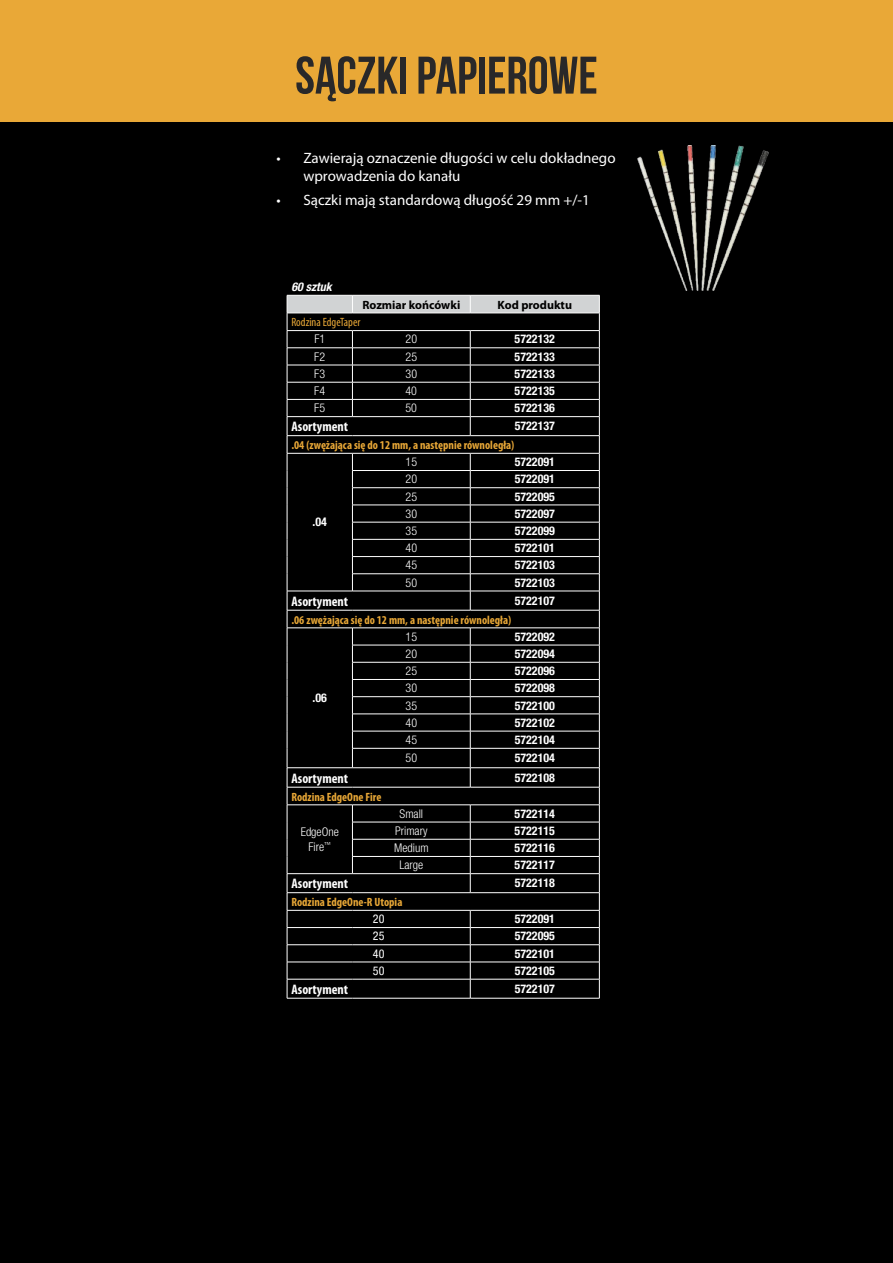
<style>
.page{position:relative;width:893px;height:1263px;background:#000}
.page>*{position:absolute;margin:0;border:0;box-sizing:border-box;transform-origin:0 0}
.t1{font:700 52.8px "Bebas Neue";color:#292829}
.t2{font:15px/18px "Myriad Pro";color:#fff}
.t3{font:700 condensed 13.8px "Myriad Pro";color:#fff}
.t4{font:700 condensed 12px "Helvetica Neue LT Std";color:#fff}
.t5{font:700 condensed 12px "Myriad Pro";color:#e9a837}
.t6{font:300 condensed 12px/14.4px "Helvetica Neue LT Std";color:#fff;text-align:center}
.t7{font:700 12px "Myriad Pro";color:#000}
.t8{font:condensed 12px "Myriad Pro";color:#e9a837}
.t9{font:condensed 12px "Helvetica Neue LT Std";color:#fff}
.t10{font:italic 700 condensed 12px "Helvetica Neue LT Std";color:#fff}
</style>
<div class="page">
<hr style="left:287px;top:998px;width:65px;height:1px;background:#fff">
<hr style="left:352px;top:998px;width:118px;height:1px;background:#fff">
<hr style="left:470px;top:998px;width:130px;height:1px;background:#fff">
<svg style="left:287px;top:295px;width:313px;height:703px"></svg>
<div style="left:0;top:0;width:893px;height:122px;background:#e9a837"></div>
<img style="left:637px;top:146px;width:132px;height:145px">
<h1 class="t1" style="left:295px;top:46px;width:304px">SĄCZKI PAPIEROWE</h1>
<p class="t2" style="left:303px;top:149px;width:314px;text-indent:-27px">• Zawierają oznaczenie długości w celu dokładnego wprowadzenia do kanału</p>
<p class="t2" style="left:276px;top:191px;width:315px">• Sączki mają standardową długość 29 mm +/-1</p>
<p class="t10" style="left:291px;top:279px;width:42px">60 sztuk</p>
<p class="t7" style="left:362px;top:297px;width:99px">Rozmiar końcówki</p>
<p class="t7" style="left:498px;top:297px;width:76px">Kod produktu</p>
<p class="t8" style="left:291px;top:315px;width:70px">Rodzina EdgeTaper</p>
<p class="t6" style="left:314px;top:332px;width:12px">F1</p>
<p class="t6" style="left:406px;top:332px;width:13px">20</p>
<p class="t4" style="left:515px;top:332px;width:42px">5722132</p>
<p class="t6" style="left:314px;top:349px;width:12px">F2</p>
<p class="t6" style="left:406px;top:349px;width:13px">25</p>
<p class="t4" style="left:515px;top:349px;width:42px">5722133</p>
<p class="t6" style="left:314px;top:366px;width:12px">F3</p>
<p class="t6" style="left:406px;top:366px;width:13px">30</p>
<p class="t4" style="left:515px;top:366px;width:42px">5722133</p>
<p class="t6" style="left:314px;top:384px;width:12px">F4</p>
<p class="t6" style="left:406px;top:384px;width:13px">40</p>
<p class="t4" style="left:515px;top:384px;width:42px">5722135</p>
<p class="t6" style="left:314px;top:401px;width:12px">F5</p>
<p class="t6" style="left:406px;top:401px;width:13px">50</p>
<p class="t4" style="left:515px;top:401px;width:42px">5722136</p>
<p class="t3" style="left:291px;top:418px;width:58px">Asortyment</p>
<p class="t4" style="left:515px;top:419px;width:42px">5722137</p>
<p class="t5" style="left:291px;top:437px;width:224px">.04 (zwężająca się do 12 mm, a następnie równoległa)</p>
<p class="t4" style="left:313px;top:515px;width:16px">.04</p>
<p class="t6" style="left:406px;top:455px;width:13px">15</p>
<p class="t4" style="left:515px;top:455px;width:42px">5722091</p>
<p class="t6" style="left:406px;top:472px;width:13px">20</p>
<p class="t4" style="left:515px;top:472px;width:42px">5722091</p>
<p class="t6" style="left:406px;top:489px;width:13px">25</p>
<p class="t4" style="left:515px;top:489px;width:42px">5722095</p>
<p class="t6" style="left:406px;top:506px;width:13px">30</p>
<p class="t4" style="left:515px;top:506px;width:42px">5722097</p>
<p class="t6" style="left:406px;top:523px;width:13px">35</p>
<p class="t4" style="left:515px;top:523px;width:42px">5722099</p>
<p class="t6" style="left:406px;top:541px;width:13px">40</p>
<p class="t4" style="left:515px;top:541px;width:42px">5722101</p>
<p class="t6" style="left:406px;top:558px;width:13px">45</p>
<p class="t4" style="left:515px;top:558px;width:42px">5722103</p>
<p class="t6" style="left:406px;top:575px;width:13px">50</p>
<p class="t4" style="left:515px;top:575px;width:42px">5722103</p>
<p class="t3" style="left:291px;top:592px;width:58px">Asortyment</p>
<p class="t4" style="left:515px;top:593px;width:42px">5722107</p>
<p class="t5" style="left:291px;top:612px;width:221px">.06 zwężająca się do 12 mm, a następnie równoległa)</p>
<p class="t4" style="left:313px;top:690px;width:16px">.06</p>
<p class="t6" style="left:406px;top:629px;width:13px">15</p>
<p class="t4" style="left:515px;top:629px;width:42px">5722092</p>
<p class="t6" style="left:406px;top:646px;width:13px">20</p>
<p class="t4" style="left:515px;top:646px;width:42px">5722094</p>
<p class="t6" style="left:406px;top:664px;width:13px">25</p>
<p class="t4" style="left:515px;top:664px;width:42px">5722096</p>
<p class="t6" style="left:406px;top:681px;width:13px">30</p>
<p class="t4" style="left:515px;top:681px;width:42px">5722098</p>
<p class="t6" style="left:406px;top:698px;width:13px">35</p>
<p class="t4" style="left:515px;top:698px;width:42px">5722100</p>
<p class="t6" style="left:406px;top:715px;width:13px">40</p>
<p class="t4" style="left:515px;top:715px;width:42px">5722102</p>
<p class="t6" style="left:406px;top:732px;width:13px">45</p>
<p class="t4" style="left:515px;top:732px;width:42px">5722104</p>
<p class="t6" style="left:406px;top:751px;width:13px">50</p>
<p class="t4" style="left:515px;top:751px;width:42px">5722104</p>
<p class="t3" style="left:291px;top:769px;width:58px">Asortyment</p>
<p class="t4" style="left:515px;top:770px;width:42px">5722108</p>
<p class="t5" style="left:291px;top:789px;width:91px">Rodzina EdgeOne Fire</p>
<p class="t6" style="left:301px;top:825px;width:40px">EdgeOne<br>Fire<sup>™</sup></p>
<p class="t6" style="left:400px;top:806px;width:25px">Small</p>
<p class="t4" style="left:515px;top:806px;width:42px">5722114</p>
<p class="t6" style="left:395px;top:823px;width:34px">Primary</p>
<p class="t4" style="left:515px;top:823px;width:42px">5722115</p>
<p class="t6" style="left:394px;top:840px;width:36px">Medium</p>
<p class="t4" style="left:515px;top:841px;width:42px">5722116</p>
<p class="t6" style="left:399px;top:858px;width:25px">Large</p>
<p class="t4" style="left:515px;top:858px;width:42px">5722117</p>
<p class="t3" style="left:291px;top:875px;width:58px">Asortyment</p>
<p class="t4" style="left:515px;top:876px;width:42px">5722118</p>
<p class="t5" style="left:291px;top:894px;width:112px">Rodzina EdgeOne-R Utopia</p>
<p class="t9" style="left:373px;top:912px;width:13px">20</p>
<p class="t4" style="left:515px;top:912px;width:42px">5722091</p>
<p class="t9" style="left:373px;top:929px;width:13px">25</p>
<p class="t4" style="left:515px;top:929px;width:42px">5722095</p>
<p class="t9" style="left:373px;top:946px;width:13px">40</p>
<p class="t4" style="left:515px;top:946px;width:42px">5722101</p>
<p class="t9" style="left:373px;top:964px;width:13px">50</p>
<p class="t4" style="left:515px;top:963px;width:42px">5722105</p>
<p class="t3" style="left:291px;top:981px;width:58px">Asortyment</p>
<p class="t4" style="left:515px;top:981px;width:42px">5722107</p>
</div>
